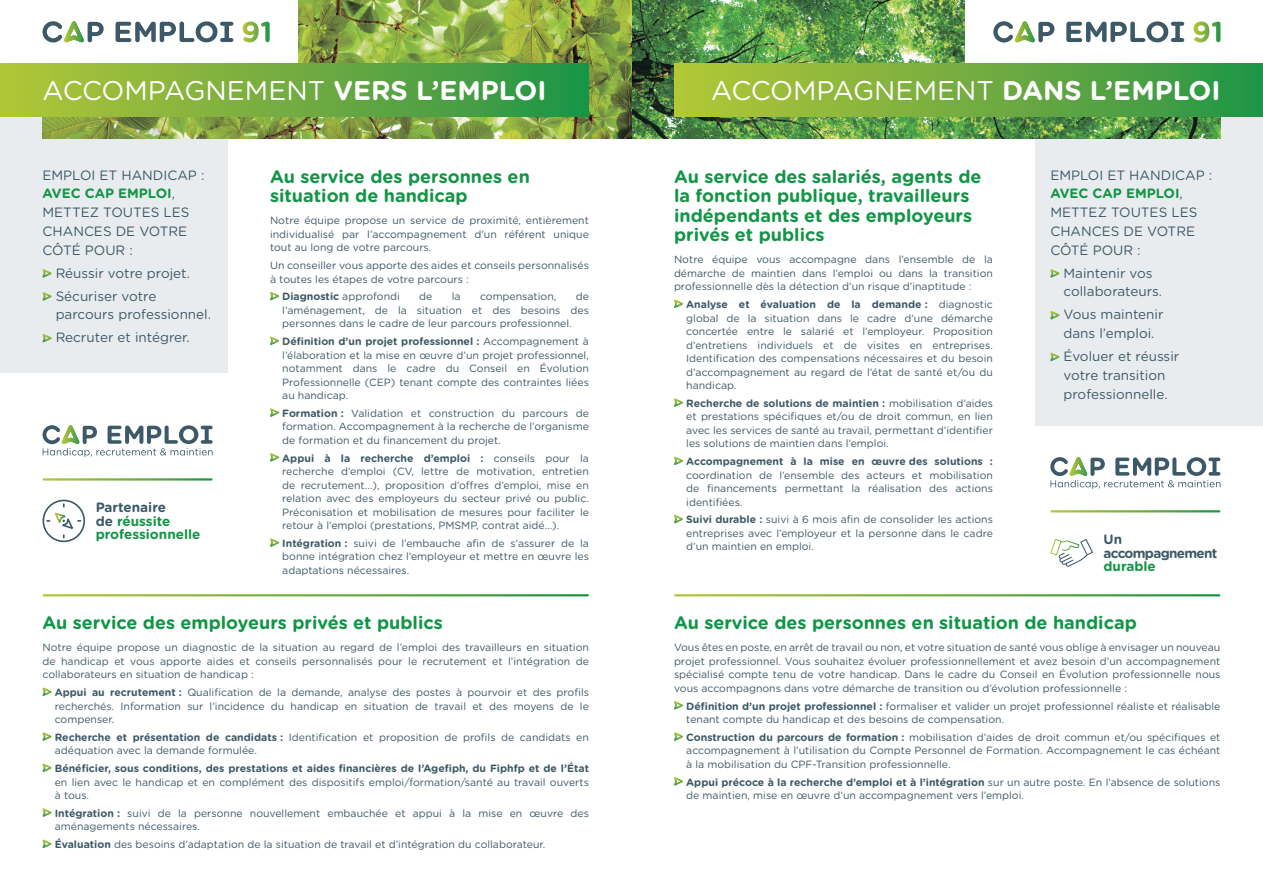
<style>
.page{position:relative;width:1263px;height:893px;background:#fff}
.page>*{position:absolute;margin:0;border:0;box-sizing:border-box;transform-origin:0 0}
.t1{font:27px "Gotham Rounded";color:#fff}
.t2{font:700 18px/19.5px "Gotham Rounded";color:#129546}
.t3{font:13.5px/18.8px "Gotham Rounded";color:#3d5967}
.t4{font:700 13.5px/13.5px "Gotham Rounded";color:#129546}
.t5{font:700 13.5px/13.5px "Gotham Rounded";letter-spacing:-.05em;color:#3d5967}
.t6{font:10.5px/13.5px "Gotham Rounded";color:#3d5967;text-align:justify}
.t7{font:700 10.5px "Gotham Rounded";color:#3d5967}
.s1{font-weight:700}
.s2{font-weight:700;color:#129546}
.s3{color:#3d5967}
.s4{font-weight:400}
</style>
<div class="page">
<div style="left:0;top:117px;width:227px;height:255px;background:#e9ecef"></div>
<div style="left:1035px;top:117px;width:228px;height:308px;background:#e9ecef"></div>
<img style="left:43px;top:0;width:1177px;height:138px">
<div style="left:0;top:0;width:298px;height:64px;background:#fff"></div>
<div style="left:965px;top:0;width:298px;height:64px;background:#fff"></div>
<svg style="left:270px;top:292px;width:9px;height:8px"></svg>
<svg style="left:270px;top:337px;width:9px;height:8px"></svg>
<svg style="left:270px;top:408px;width:9px;height:9px"></svg>
<svg style="left:270px;top:453px;width:9px;height:9px"></svg>
<svg style="left:270px;top:538px;width:9px;height:9px"></svg>
<svg style="left:674px;top:300px;width:9px;height:8px"></svg>
<svg style="left:674px;top:398px;width:9px;height:9px"></svg>
<svg style="left:674px;top:457px;width:9px;height:8px"></svg>
<svg style="left:674px;top:515px;width:9px;height:8px"></svg>
<svg style="left:42px;top:269px;width:10px;height:9px"></svg>
<svg style="left:42px;top:292px;width:10px;height:9px"></svg>
<svg style="left:42px;top:334px;width:10px;height:8px"></svg>
<svg style="left:1050px;top:269px;width:9px;height:9px"></svg>
<svg style="left:1050px;top:311px;width:9px;height:8px"></svg>
<svg style="left:1050px;top:353px;width:9px;height:8px"></svg>
<div style="left:0;top:64px;width:589px;height:53px;background:linear-gradient(to right,#b6c538,#249448)"></div>
<div style="left:674px;top:64px;width:589px;height:53px;background:linear-gradient(to right,#b8c637,#289447)"></div>
<svg style="left:243px;top:22px;width:27px;height:20px"></svg>
<svg style="left:43px;top:21px;width:61px;height:22px"></svg>
<svg style="left:116px;top:21px;width:117px;height:21px"></svg>
<svg style="left:1193px;top:22px;width:27px;height:20px"></svg>
<svg style="left:993px;top:21px;width:61px;height:22px"></svg>
<svg style="left:1066px;top:21px;width:118px;height:21px"></svg>
<svg style="left:43px;top:425px;width:170px;height:32px"></svg>
<svg style="left:1050px;top:457px;width:170px;height:32px"></svg>
<div style="left:43px;top:500px;width:42px;height:42px;border:2px solid #3d5967;border-radius:50%"></div>
<svg style="left:47px;top:504px;width:34px;height:34px"></svg>
<svg style="left:1050px;top:539px;width:43px;height:28px"></svg>
<svg style="left:42px;top:687px;width:10px;height:9px"></svg>
<svg style="left:42px;top:732px;width:10px;height:9px"></svg>
<svg style="left:42px;top:764px;width:10px;height:8px"></svg>
<svg style="left:42px;top:808px;width:10px;height:9px"></svg>
<svg style="left:42px;top:840px;width:10px;height:8px"></svg>
<svg style="left:674px;top:701px;width:9px;height:9px"></svg>
<svg style="left:674px;top:732px;width:9px;height:9px"></svg>
<svg style="left:674px;top:777px;width:9px;height:9px"></svg>
<h1 class="t1" style="left:43px;top:72px;width:506px">ACCOMPAGNEMENT <span class="s1">VERS L’EMPLOI</span></h1>
<h1 class="t1" style="left:711px;top:72px;width:511px">ACCOMPAGNEMENT <span class="s1">DANS L’EMPLOI</span></h1>
<p class="t3" style="left:43px;top:165px;width:163px">EMPLOI ET HANDICAP :<br><span class="s2">AVEC CAP EMPLOI</span>,<br>METTEZ TOUTES LES<br>CHANCES DE VOTRE<br>CÔTÉ POUR :</p>
<p class="t3" style="left:56px;top:261px;width:136px;line-height:23px">Réussir votre projet.<br>Sécuriser votre</p>
<p class="t3" style="left:56px;top:302px;width:157px;line-height:23px">parcours professionnel.<br>Recruter et intégrer.</p>
<p class="t4" style="left:96px;top:500px;width:106px"><span class="s3">Partenaire<br>de</span> réussite professionnelle</p>
<h2 class="t2" style="left:270px;top:166px;width:261px">Au service des personnes en situation de handicap</h2>
<p class="t6" style="left:270px;top:213px;width:320px">Notre équipe propose un service de proximité, entièrement individualisé par l’accompagnement d’un référent unique tout au long de votre parcours.</p>
<p class="t6" style="left:270px;top:258px;width:320px">Un conseiller vous apporte des aides et conseils personnalisés à toutes les étapes de votre parcours :</p>
<p class="t7" style="left:282px;top:289px;width:119px">Diagnostic <span class="s4">approfondi</span></p>
<p class="t6" style="left:419px;top:289px;width:15px">de</p>
<p class="t6" style="left:452px;top:289px;width:10px">la</p>
<p class="t6" style="left:480px;top:289px;width:78px">compensation,</p>
<p class="t6" style="left:282px;top:289px;width:308px;text-indent:293px">de l’aménagement, de la situation et des besoins des personnes dans le cadre de leur parcours professionnel.</p>
<p class="t6" style="left:282px;top:334px;width:308px"><span class="s1">Définition d’un projet professionnel :</span> Accompagnement à l’élaboration et la mise en œuvre d’un projet professionnel, notamment dans le cadre du Conseil en Évolution Professionnelle (CEP) tenant compte des contraintes liées au handicap.</p>
<p class="t6" style="left:282px;top:406px;width:308px"><span class="s1">Formation :</span> Validation et construction du parcours de formation. Accompagnement à la recherche de l’organisme de formation et du financement du projet.</p>
<p class="t6" style="left:282px;top:451px;width:308px"><span class="s1">Appui à la recherche d’emploi :</span> conseils pour la recherche d’emploi (CV, lettre de motivation, entretien de recrutement...), proposition d’offres d’emploi, mise en relation avec des employeurs du secteur privé ou public.<br>Préconisation et mobilisation de mesures pour faciliter le retour à l’emploi (prestations, PMSMP, contrat aidé…).</p>
<p class="t6" style="left:282px;top:536px;width:308px"><span class="s1">Intégration :</span> suivi de l’embauche afin de s’assurer de la bonne intégration chez l’employeur et mettre en œuvre les adaptations nécessaires.</p>
<h2 class="t2" style="left:43px;top:612px;width:402px">Au service des employeurs privés et publics</h2>
<p class="t6" style="left:43px;top:640px;width:548px">Notre équipe propose un diagnostic de la situation au regard de l’emploi des travailleurs en situation de handicap et vous apporte aides et conseils personnalisés pour le recrutement et l’intégration de collaborateurs en situation de handicap :</p>
<p class="t6" style="left:55px;top:685px;width:536px"><span class="s1">Appui au recrutement :</span> Qualification de la demande, analyse des postes à pourvoir et des profils recherchés. Information sur l’incidence du handicap en situation de travail et des moyens de le compenser.</p>
<p class="t6" style="left:55px;top:730px;width:536px"><span class="s1">Recherche et présentation de candidats :</span> Identification et proposition de profils de candidats en adéquation avec la demande formulée.</p>
<p class="t7" style="left:55px;top:761px;width:536px">Bénéficier, sous conditions, des prestations et aides financières de l’Agefiph, du Fiphfp et de l’État</p>
<p class="t6" style="left:55px;top:775px;width:536px">en lien avec le handicap et en complément des dispositifs emploi/formation/santé au travail ouverts à tous.</p>
<p class="t6" style="left:55px;top:806px;width:536px"><span class="s1">Intégration :</span> suivi de la personne nouvellement embauchée et appui à la mise en œuvre des aménagements nécessaires.</p>
<p class="t6" style="left:55px;top:837px;width:492px"><span class="s1">Évaluation</span> des besoins d’adaptation de la situation de travail et d’intégration du collaborateur.</p>
<h2 class="t2" style="left:674px;top:166px;width:309px">Au service des salariés, agents de la fonction publique, travailleurs indépendants et des employeurs privés et publics</h2>
<p class="t6" style="left:674px;top:252px;width:320px">Notre équipe vous accompagne dans l’ensemble de la démarche de maintien dans l’emploi ou dans la transition professionnelle dès la détection d’un risque d’inaptitude :</p>
<p class="t6" style="left:686px;top:297px;width:308px"><span class="s1">Analyse et évaluation de la demande :</span> diagnostic global de la situation dans le cadre d’une démarche concertée entre le salarié et l’employeur. Proposition d’entretiens individuels et de visites en entreprises.<br>Identification des compensations nécessaires et du besoin d’accompagnement au regard de l’état de santé et/ou du handicap.</p>
<p class="t6" style="left:686px;top:396px;width:308px"><span class="s1">Recherche de solutions de maintien :</span> mobilisation d’aides et prestations spécifiques et/ou de droit commun, en lien avec les services de santé au travail, permettant d’identifier les solutions de maintien dans l’emploi.</p>
<p class="t7" style="left:686px;top:454px;width:308px">Accompagnement à la mise en œuvre des solutions :</p>
<p class="t6" style="left:686px;top:468px;width:308px">coordination de l’ensemble des acteurs et mobilisation de financements permettant la réalisation des actions identifiées.</p>
<p class="t6" style="left:686px;top:512px;width:308px"><span class="s1">Suivi durable :</span> suivi à 6 mois afin de consolider les actions entreprises avec l’employeur et la personne dans le cadre d’un maintien en emploi.</p>
<p class="t3" style="left:1050px;top:165px;width:163px">EMPLOI ET HANDICAP :<br><span class="s2">AVEC CAP EMPLOI</span>,<br>METTEZ TOUTES LES<br>CHANCES DE VOTRE<br>CÔTÉ POUR :</p>
<p class="t3" style="left:1063px;top:263px;width:100px">Maintenir vos collaborateurs.</p>
<p class="t3" style="left:1063px;top:305px;width:102px">Vous maintenir dans l’emploi.</p>
<p class="t3" style="left:1063px;top:346px;width:117px">Évoluer et réussir votre transition professionnelle.</p>
<p class="t5" style="left:1103px;top:532px;width:116px">Un accompagnement</p>
<p class="t4" style="left:1103px;top:559px;width:54px">durable</p>
<h2 class="t2" style="left:674px;top:612px;width:464px">Au service des personnes en situation de handicap</h2>
<p class="t6" style="left:674px;top:640px;width:548px">Vous êtes en poste, en arrêt de travail ou non, et votre situation de santé vous oblige à envisager un nouveau projet professionnel. Vous souhaitez évoluer professionnellement et avez besoin d’un accompagnement spécialisé compte tenu de votre handicap. Dans le cadre du Conseil en Évolution professionnelle nous vous accompagnons dans votre démarche de transition ou d’évolution professionnelle :</p>
<p class="t6" style="left:686px;top:699px;width:536px"><span class="s1">Définition d’un projet professionnel :</span> formaliser et valider un projet professionnel réaliste et réalisable tenant compte du handicap et des besoins de compensation.</p>
<p class="t6" style="left:686px;top:730px;width:536px"><span class="s1">Construction du parcours de formation :</span> mobilisation d’aides de droit commun et/ou spécifiques et accompagnement à l’utilisation du Compte Personnel de Formation. Accompagnement le cas échéant à la mobilisation du CPF-Transition professionnelle.</p>
<p class="t6" style="left:686px;top:775px;width:536px"><span class="s1">Appui précoce à la recherche d’emploi et à l’intégration</span> sur un autre poste. En l’absence de solutions de maintien, mise en œuvre d’un accompagnement vers l’emploi.</p>
</div>
